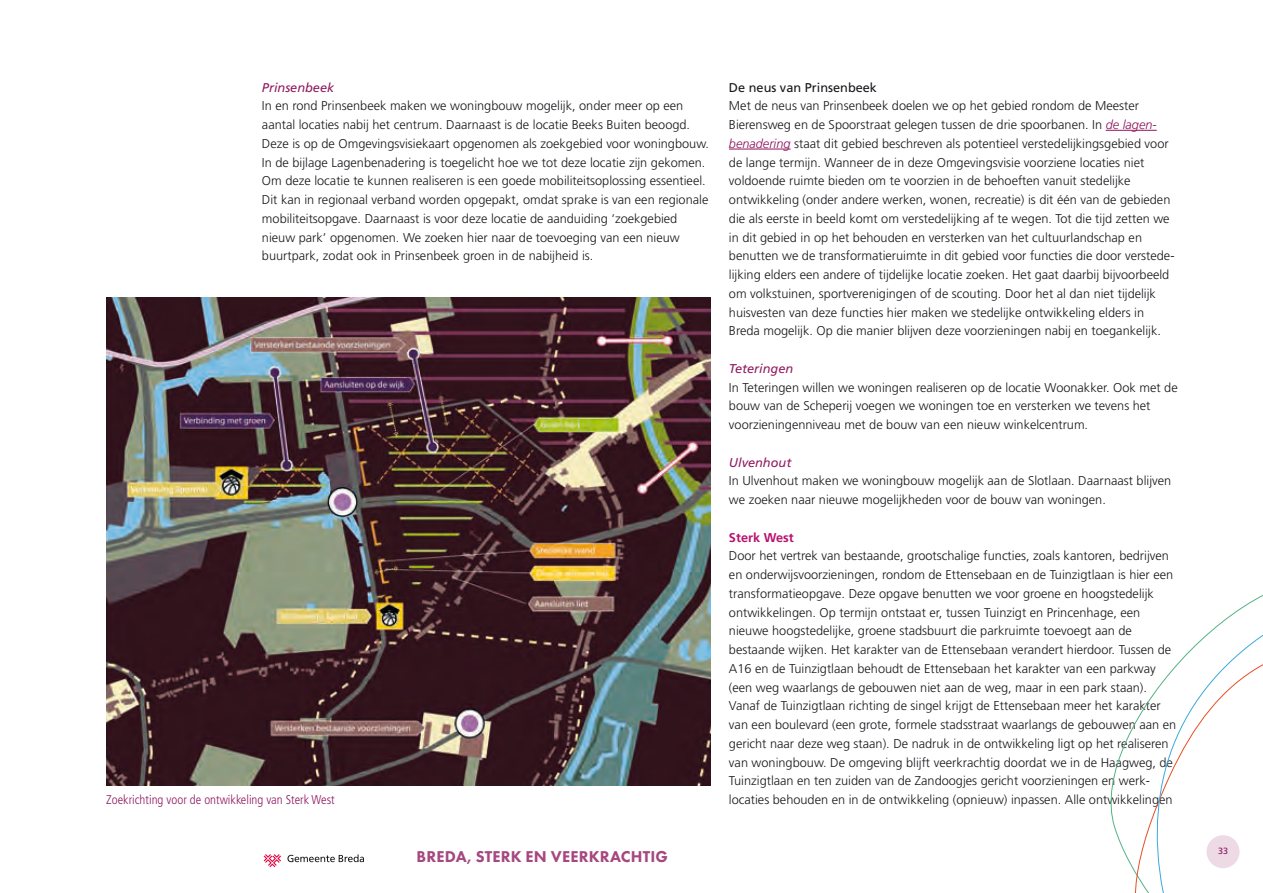
<style>
.page{position:relative;width:1263px;height:893px;background:#fff}
.page>*{position:absolute;margin:0;border:0;box-sizing:border-box;transform-origin:0 0}
.t1{font:800 16.2px "Futura PT";letter-spacing:.01em;color:#901c60}
.t2{font:300 12.75px/18.8px "Frutiger LT Std";color:#1a171c}
.t3{font:300 condensed 12.75px "Frutiger LT Std";color:#901c60}
.t4{font:italic 12.75px "Frutiger LT Std";color:#901c60}
.t5{font:12.75px "Frutiger LT Std";color:#1a171c}
.t6{font:700 12.75px "Frutiger LT Std";color:#b8116e}
.t7{font:9px "Frutiger LT Std";color:#8f145d}
.s1{font-style:italic;color:#8f145d}
</style>
<div class="page">
<hr style="left:1106px;top:130px;width:51px;height:1px;background:#8f145d">
<hr style="left:729px;top:149px;width:62px;height:1px;background:#8f145d">
<svg style="left:1110px;top:595px;width:153px;height:298px"></svg>
<img style="left:106px;top:298px;width:605px;height:487px">
<svg style="left:264px;top:854px;width:17px;height:13px"></svg>
<svg style="left:287px;top:854px;width:77px;height:8px"></svg>
<div style="left:1206px;top:835px;width:33px;height:33px;background:#eddae5;border-radius:50%"></div>
<p class="t4" style="left:262px;top:80px;width:74px">Prinsenbeek</p>
<p class="t2" style="left:262px;top:97px;width:449px">In en rond Prinsenbeek maken we woningbouw mogelijk, onder meer op een aantal locaties nabij het centrum. Daarnaast is de locatie Beeks Buiten beoogd.<br>Deze is op de Omgevingsvisiekaart opgenomen als zoekgebied voor woningbouw.<br>In de bijlage Lagenbenadering is toegelicht hoe we tot deze locatie zijn gekomen.<br>Om deze locatie te kunnen realiseren is een goede mobiliteitsoplossing essentieel.<br>Dit kan in regionaal verband worden opgepakt, omdat sprake is van een regionale mobiliteitsopgave. Daarnaast is voor deze locatie de aanduiding ‘zoekgebied nieuw park’ opgenomen. We zoeken hier naar de toevoeging van een nieuw buurtpark, zodat ook in Prinsenbeek groen in de nabijheid is.</p>
<p class="t5" style="left:729px;top:80px;width:150px">De neus van Prinsenbeek</p>
<p class="t2" style="left:729px;top:97px;width:447px">Met de neus van Prinsenbeek doelen we op het gebied rondom de Meester Bierensweg en de Spoorstraat gelegen tussen de drie spoorbanen. In <span class="s1">de lagen&shy;benadering</span> staat dit gebied beschreven als potentieel verstedelijkingsgebied voor de lange termijn. Wanneer de in deze Omgevingsvisie voorziene locaties niet voldoende ruimte bieden om te voorzien in de behoeften vanuit stedelijke ontwikkeling (onder andere werken, wonen, recreatie) is dit één van de gebieden die als eerste in beeld komt om verstedelijking af te wegen. Tot die tijd zetten we in dit gebied in op het behouden en versterken van het cultuurlandschap en benutten we de transformatieruimte in dit gebied voor functies die door verstede&shy;lijking elders een andere of tijdelijke locatie zoeken. Het gaat daarbij bijvoorbeeld om volkstuinen, sportverenigingen of de scouting. Door het al dan niet tijdelijk huisvesten van deze functies hier maken we stedelijke ontwikkeling elders in Breda mogelijk. Op die manier blijven deze voorzieningen nabij en toegankelijk.</p>
<p class="t4" style="left:729px;top:361px;width:66px">Teteringen</p>
<p class="t2" style="left:729px;top:378px;width:450px">In Teteringen willen we woningen realiseren op de locatie Woonakker. Ook met de bouw van de Scheperij voegen we woningen toe en versterken we tevens het voorzieningenniveau met de bouw van een nieuw winkelcentrum.</p>
<p class="t4" style="left:729px;top:455px;width:64px">Ulvenhout</p>
<p class="t2" style="left:729px;top:472px;width:444px">In Ulvenhout maken we woningbouw mogelijk aan de Slotlaan. Daarnaast blijven we zoeken naar nieuwe mogelijkheden voor de bouw van woningen.</p>
<p class="t6" style="left:729px;top:530px;width:66px">Sterk West</p>
<p class="t2" style="left:729px;top:547px;width:449px">Door het vertrek van bestaande, grootschalige functies, zoals kantoren, bedrijven en onderwijsvoorzieningen, rondom de Ettensebaan en de Tuinzigtlaan is hier een transformatieopgave. Deze opgave benutten we voor groene en hoogstedelijk ontwikkelingen. Op termijn ontstaat er, tussen Tuinzigt en Princenhage, een nieuwe hoogstedelijke, groene stadsbuurt die parkruimte toevoegt aan de bestaande wijken. Het karakter van de Ettensebaan verandert hierdoor. Tussen de A16 en de Tuinzigtlaan behoudt de Ettensebaan het karakter van een parkway (een weg waarlangs de gebouwen niet aan de weg, maar in een park staan).<br>Vanaf de Tuinzigtlaan richting de singel krijgt de Ettensebaan meer het karakter van een boulevard (een grote, formele stadsstraat waarlangs de gebouwen aan en gericht naar deze weg staan). De nadruk in de ontwikkeling ligt op het realiseren van woningbouw. De omgeving blijft veerkrachtig doordat we in de Haagweg, de Tuinzigtlaan en ten zuiden van de Zandoogjes gericht voorzieningen en werk-</p>
<p class="t3" style="left:106px;top:792px;width:230px">Zoekrichting voor de ontwikkeling van Sterk West</p>
<p class="t2" style="left:729px;top:791px;width:445px">locaties behouden en in de ontwikkeling (opnieuw) inpassen. Alle ontwikkelingen</p>
<p class="t1" style="left:416px;top:846px;width:253px">BREDA, STERK EN VEERKRACHTIG</p>
<p class="t7" style="left:1218px;top:846px;width:12px">33</p>
</div>
